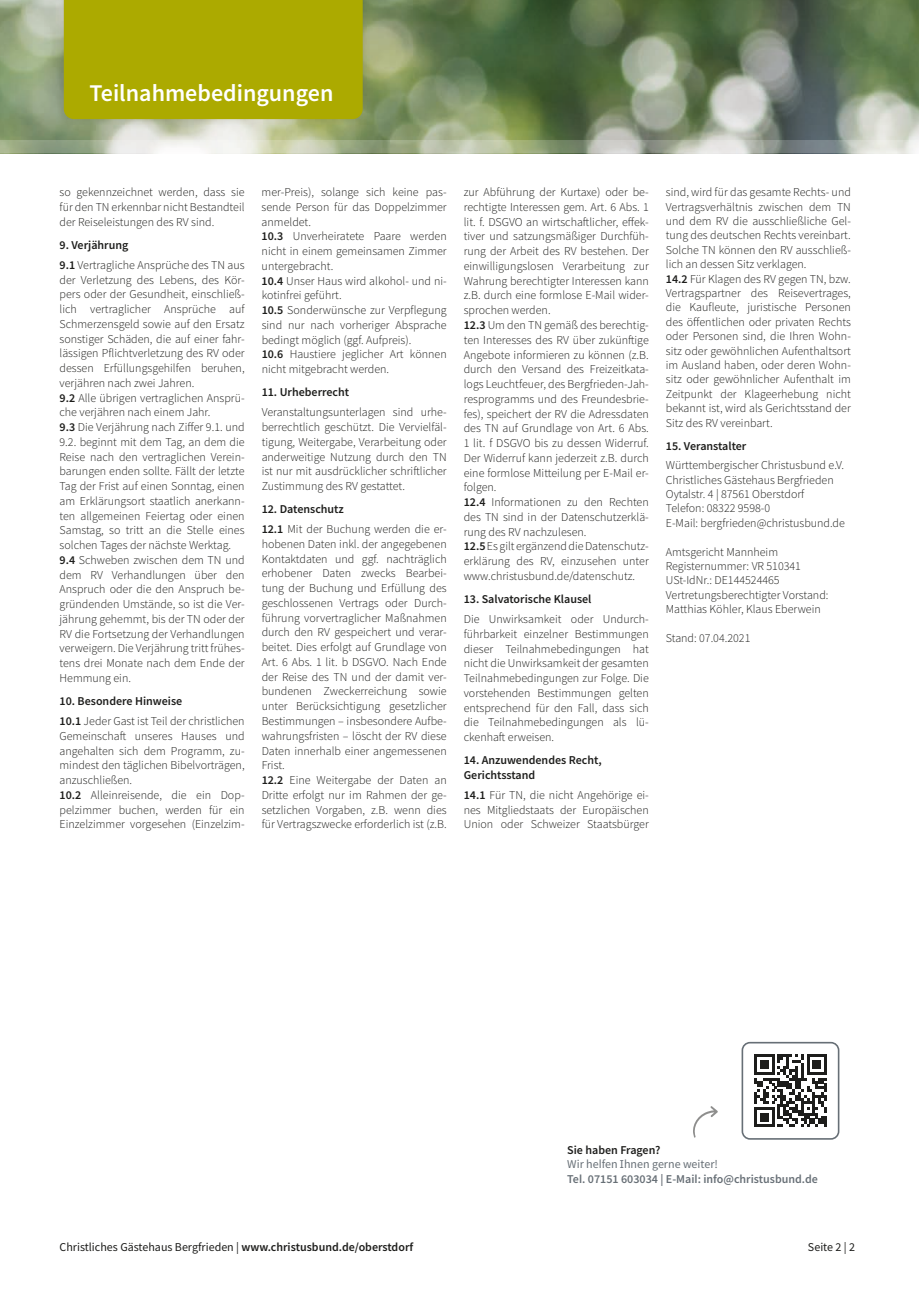
<style>
.page{position:relative;width:919px;height:1289px;background:#fff}
.page>*{position:absolute;margin:0;border:0;box-sizing:border-box;transform-origin:0 0}
.H_Fett{font:600 24px "Source Sans Pro";color:#fff}
.AGB_Absatz{font:300 12px/14.7px "Source Sans Pro";color:#1d1d1b;text-align:justify}
.AGB_H{font:600 12px/14.7px "Source Sans Pro";color:#1d1d1b}
.t1{font:12px "Source Sans Pro";color:#1d1d1b}
.t2{font:600 12px "Source Sans Pro";color:#676f76}
.t3{font:12px "Source Sans Pro";color:#676f76}
.s1{font-weight:600}
</style>
<div class="page">
<img style="left:0;top:0;width:918px;height:140px">
<svg style="left:0;top:140px;width:918px;height:13px;background:#b8bfad"></svg>
<div style="left:55px;top:0;width:316px;height:127px;background:#1d1d1b;opacity:.1"></div>
<div style="left:64px;top:0;width:298px;height:119px;background:#acaa00"></div>
<svg style="left:693px;top:1106px;width:24px;height:31px"></svg>
<svg style="left:754px;top:1054px;width:72px;height:73px"></svg>
<div style="left:741px;top:1041px;width:98px;height:98px;border:2px solid #676f76;border-radius:8px"></div>
<p class="H_Fett" style="left:89px;top:78px;width:245px">Teilnahmebedingungen</p>
<p class="AGB_Absatz" style="left:60px;top:185px;width:186px">so gekennzeichnet werden, dass sie für den TN erkennbar nicht Bestandteil der Reiseleistungen des RV sind.</p>
<p class="AGB_H" style="left:60px;top:237px;width:70px">9. Verjährung</p>
<p class="AGB_Absatz" style="left:60px;top:257px;width:186px"><span class="s1">9.1</span> Vertragliche Ansprüche des TN aus der Verletzung des Lebens, des Kör&shy;pers oder der Gesundheit, einschließ&shy;lich vertraglicher Ansprüche auf Schmerzensgeld sowie auf den Ersatz sonstiger Schäden, die auf einer fahr&shy;lässigen Pflichtverletzung des RV oder dessen Erfüllungsgehilfen beruhen, verjähren nach zwei Jahren.</p>
<p class="AGB_Absatz" style="left:60px;top:390px;width:186px"><span class="s1">9.2</span> Alle übrigen vertraglichen Ansprü&shy;che verjähren nach einem Jahr.</p>
<p class="AGB_Absatz" style="left:60px;top:420px;width:186px"><span class="s1">9.3</span> Die Verjährung nach Ziffer 9.1. und 9.2. beginnt mit dem Tag, an dem die Reise nach den vertraglichen Verein&shy;barungen enden sollte. Fällt der letzte Tag der Frist auf einen Sonntag, einen am Erklärungsort staatlich anerkann&shy;ten allgemeinen Feiertag oder einen Samstag, so tritt an die Stelle eines solchen Tages der nächste Werktag.</p>
<p class="AGB_Absatz" style="left:60px;top:552px;width:186px"><span class="s1">9.4</span> Schweben zwischen dem TN und dem RV Verhandlungen über den Anspruch oder die den Anspruch be&shy;gründenden Umstände, so ist die Ver&shy;jährung gehemmt, bis der TN oder der RV die Fortsetzung der Verhandlungen verweigern. Die Verjährung tritt frühes&shy;tens drei Monate nach dem Ende der Hemmung ein.</p>
<p class="AGB_H" style="left:60px;top:693px;width:124px">10. Besondere Hinweise</p>
<p class="AGB_Absatz" style="left:60px;top:713px;width:186px"><span class="s1">10.1</span> Jeder Gast ist Teil der christlichen Gemeinschaft unseres Hauses und angehalten sich dem Programm, zu&shy;mindest den täglichen Bibelvorträgen, anzuschließen.</p>
<p class="AGB_Absatz" style="left:60px;top:787px;width:186px"><span class="s1">10.2</span> Alleinreisende, die ein Dop&shy;pelzimmer buchen, werden für ein Einzelzimmer vorgesehen (Einzelzim-</p>
<p class="AGB_Absatz" style="left:261px;top:185px;width:186px">mer-Preis), solange sich keine pas&shy;sende Person für das Doppelzimmer anmeldet.</p>
<p class="AGB_Absatz" style="left:261px;top:229px;width:186px"><span class="s1">10.3</span> Unverheiratete Paare werden nicht in einem gemeinsamen Zimmer untergebracht.</p>
<p class="AGB_Absatz" style="left:261px;top:273px;width:186px"><span class="s1">10.4</span> Unser Haus wird alkohol- und ni&shy;kotinfrei geführt.</p>
<p class="AGB_Absatz" style="left:262px;top:303px;width:186px"><span class="s1">10.5</span> Sonderwünsche zur Verpflegung sind nur nach vorheriger Absprache bedingt möglich (ggf. Aufpreis).</p>
<p class="AGB_Absatz" style="left:262px;top:347px;width:186px"><span class="s1">10.6</span> Haustiere jeglicher Art können nicht mitgebracht werden.</p>
<p class="AGB_H" style="left:262px;top:385px;width:89px">11. Urheberrecht</p>
<p class="AGB_Absatz" style="left:262px;top:405px;width:186px">Veranstaltungsunterlagen sind urhe&shy;berrechtlich geschützt. Die Vervielfäl&shy;tigung, Weitergabe, Verarbeitung oder anderweitige Nutzung durch den TN ist nur mit ausdrücklicher schriftlicher Zustimmung des RV gestattet.</p>
<p class="AGB_H" style="left:262px;top:502px;width:84px">12. Datenschutz</p>
<p class="AGB_Absatz" style="left:262px;top:522px;width:186px"><span class="s1">12.1</span> Mit der Buchung werden die er&shy;hobenen Daten inkl. der angegebenen Kontaktdaten und ggf. nachträglich erhobener Daten zwecks Bearbei&shy;tung der Buchung und Erfüllung des geschlossenen Vertrags oder Durch&shy;führung vorvertraglicher Maßnahmen durch den RV gespeichert und verar&shy;beitet. Dies erfolgt auf Grundlage von Art. 6 Abs. 1 lit. b DSGVO. Nach Ende der Reise des TN und der damit ver&shy;bundenen Zweckerreichung sowie unter Berücksichtigung gesetzlicher Bestimmungen – insbesondere Aufbe&shy;wahrungsfristen – löscht der RV diese Daten innerhalb einer angemessenen Frist.</p>
<p class="AGB_Absatz" style="left:262px;top:772px;width:186px"><span class="s1">12.2</span> Eine Weitergabe der Daten an Dritte erfolgt nur im Rahmen der ge&shy;setzlichen Vorgaben, z.B. wenn dies für Vertragszwecke erforderlich ist (z.B.</p>
<p class="AGB_Absatz" style="left:463px;top:185px;width:186px">zur Abführung der Kurtaxe) oder be&shy;rechtigte Interessen gem. Art. 6 Abs. 1 lit. f. DSGVO an wirtschaftlicher, effek&shy;tiver und satzungsmäßiger Durchfüh&shy;rung der Arbeit des RV bestehen. Der einwilligungslosen Verarbeitung zur Wahrung berechtigter Interessen kann z.B. durch eine formlose E-Mail wider&shy;sprochen werden.</p>
<p class="AGB_Absatz" style="left:463px;top:317px;width:186px"><span class="s1">12.3</span> Um den TN gemäß des berechtig&shy;ten Interesses des RV über zukünftige Angebote informieren zu können (z.B. durch den Versand des Freizeitkata&shy;logs Leuchtfeuer, des Bergfrieden-Jah&shy;resprogramms und des Freundesbrie&shy;fes), speichert der RV die Adressdaten des TN auf Grundlage von Art. 6 Abs.<br>1 lit. f DSGVO bis zu dessen Widerruf.<br>Der Widerruf kann jederzeit z.B. durch eine formlose Mitteilung per E-Mail er&shy;folgen.</p>
<p class="AGB_Absatz" style="left:463px;top:495px;width:186px"><span class="s1">12.4</span> Informationen zu den Rechten des TN sind in der Datenschutzerklä&shy;rung des RV nachzulesen.</p>
<p class="AGB_Absatz" style="left:463px;top:539px;width:186px"><span class="s1">12.5</span> Es gilt ergänzend die Datenschutz&shy;erklärung des RV, einzusehen unter www.christusbund.de/datenschutz.</p>
<p class="AGB_H" style="left:463px;top:591px;width:129px">13. Salvatorische Klausel</p>
<p class="AGB_Absatz" style="left:463px;top:611px;width:186px">Die Unwirksamkeit oder Undurch&shy;führbarkeit einzelner Bestimmungen dieser Teilnahmebedingungen hat nicht die Unwirksamkeit der gesamten Teilnahmebedingungen zur Folge. Die vorstehenden Bestimmungen gelten entsprechend für den Fall, dass sich die Teilnahmebedingungen als lü&shy;ckenhaft erweisen.</p>
<p class="AGB_H" style="left:463px;top:752px;width:139px">14. Anzuwendendes Recht,<br>Gerichtsstand</p>
<p class="AGB_Absatz" style="left:463px;top:787px;width:186px"><span class="s1">14.1</span> Für TN, die nicht Angehörige ei&shy;nes Mitgliedstaats der Europäischen Union oder Schweizer Staatsbürger</p>
<p class="AGB_Absatz" style="left:665px;top:185px;width:186px">sind, wird für das gesamte Rechts- und Vertragsverhältnis zwischen dem TN und dem RV die ausschließliche Gel&shy;tung des deutschen Rechts vereinbart.<br>Solche TN können den RV ausschließ&shy;lich an dessen Sitz verklagen.</p>
<p class="AGB_Absatz" style="left:665px;top:271px;width:186px"><span class="s1">14.2</span> Für Klagen des RV gegen TN, bzw.<br>Vertragspartner des Reisevertrages, die Kaufleute, juristische Personen des öffentlichen oder privaten Rechts oder Personen sind, die Ihren Wohn&shy;sitz oder gewöhnlichen Aufenthaltsort im Ausland haben, oder deren Wohn&shy;sitz oder gewöhnlicher Aufenthalt im Zeitpunkt der Klageerhebung nicht bekannt ist, wird als Gerichtsstand der Sitz des RV vereinbart.</p>
<p class="AGB_H" style="left:665px;top:438px;width:82px">15. Veranstalter</p>
<p class="AGB_Absatz" style="left:665px;top:458px;width:180px">Württembergischer Christusbund e.V.</p>
<p class="AGB_Absatz" style="left:665px;top:472px;width:169px">Christliches Gästehaus Bergfrieden</p>
<p class="AGB_Absatz" style="left:665px;top:486px;width:140px">Oytalstr. 4 | 87561 Oberstdorf</p>
<p class="AGB_Absatz" style="left:665px;top:501px;width:106px">Telefon: 08322 9598-0</p>
<p class="AGB_Absatz" style="left:665px;top:515px;width:180px">E-Mail: bergfrieden@christusbund.de</p>
<p class="AGB_Absatz" style="left:665px;top:544px;width:114px">Amtsgericht Mannheim</p>
<p class="AGB_Absatz" style="left:665px;top:558px;width:137px">Registernummer: VR 510341</p>
<p class="AGB_Absatz" style="left:665px;top:573px;width:115px">USt-IdNr.: DE144524465</p>
<p class="AGB_Absatz" style="left:665px;top:587px;width:164px">Vertretungsberechtigter Vorstand:</p>
<p class="AGB_Absatz" style="left:665px;top:602px;width:156px">Matthias Köhler, Klaus Eberwein</p>
<p class="AGB_Absatz" style="left:665px;top:630px;width:86px">Stand: 07.04.2021</p>
<p class="AGB_H" style="left:567px;top:1142px;width:95px">Sie haben Fragen?</p>
<p class="t3" style="left:567px;top:1156px;width:152px">Wir helfen Ihnen gerne weiter!</p>
<p class="t2" style="left:567px;top:1170px;width:252px">Tel. 07151 603034 | E-Mail: info@christusbund.de</p>
<p class="t1" style="left:60px;top:1239px;width:355px">Christliches Gästehaus Bergfrieden | <span class="s1">www.christusbund.de/oberstdorf</span></p>
<p class="t1" style="left:807px;top:1239px;width:49px">Seite 2 | 2</p>
</div>
